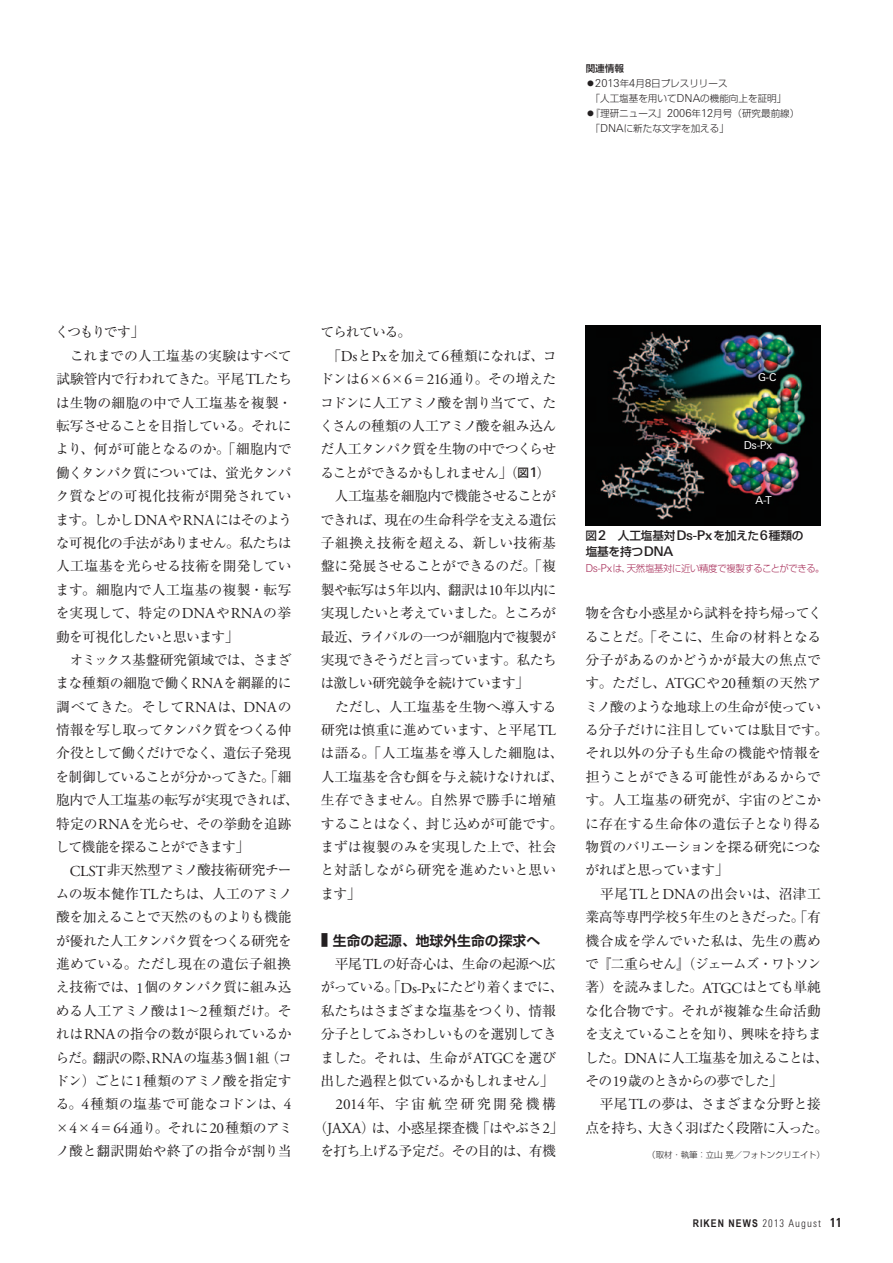
<style>
.page{position:relative;width:893px;height:1263px;background:#fff}
.page>*{position:absolute;margin:0;border:0;box-sizing:border-box;transform-origin:0 0}
.t1{font:13.8px/23.4px "Ryumin Pr 6";letter-spacing:-.03em;color:#231f20}
.t2{font:13.8px "Ryumin Pr 6";letter-spacing:-.05em;color:#231f20}
.t3{font:13.8px "Ryumin Pr 6";letter-spacing:.005em;color:#231f20}
.t4{font:13.8px/23.4px "Ryumin Pr 6";letter-spacing:-.055em;color:#231f20;text-align:center}
.t5{font:13.8px "Ryumin Pr 6";letter-spacing:.01em;color:#231f20}
.t6{font:13.8px "Ryumin Pr 6";letter-spacing:-.065em;color:#231f20}
.t7{font:13.8px "Ryumin Pr 6";letter-spacing:-.06em;color:#231f20}
.t8{font:13.8px "Ryumin Pr 6";letter-spacing:.015em;color:#231f20}
.t9{font:13.8px "Ryumin Pr 6";letter-spacing:-.075em;color:#231f20}
.t10{font:13.8px "Ryumin Pr 6";letter-spacing:-.01em;color:#231f20}
.t11{font:13.8px "Ryumin Pr 6";letter-spacing:.02em;color:#231f20}
.t12{font:13.8px "Ryumin Pr 6";letter-spacing:-.09em;color:#231f20}
.t13{font:13.8px "Ryumin Pr 6";letter-spacing:-.08em;color:#231f20}
.t14{font:13.8px "Ryumin Pr 6";letter-spacing:.03em;color:#231f20}
.t15{font:13.8px "Ryumin Pr 6";letter-spacing:.04em;color:#231f20}
.t16{font:13.8px "Ryumin Pr 6";letter-spacing:.025em;color:#231f20}
.t17{font:13.8px "Ryumin Pr 6";letter-spacing:-.005em;color:#231f20}
.t18{font:700 13.8px "Shin Go Pr 6 De";color:#231f20}
.t19{font:13.8px "Ryumin Pr 6";letter-spacing:.18em;color:#231f20}
.t20{font:13.8px "Ryumin Pr 6";letter-spacing:-.07em;color:#231f20}
.t21{font:500 11.7px/15.9px "Shin Go Pr 6";letter-spacing:-.02em;color:#231f20}
.t22{font:10.95px "Linotype Univers Basic";color:#fff}
.t23{font:300 condensed 10.65px "Linotype Univers";letter-spacing:.1em;color:#231f20}
.t24{font:300 9.6px/14.9px "Shin Go Pr 6";color:#231f20}
.t25{font:300 9.6px "Shin Go Pr 6";letter-spacing:-.035em;color:#a52a56}
.t26{font:500 9.6px "Shin Go Pr 6";color:#231f20}
.t27{font:300 8.55px "Shin Go Pr 6";letter-spacing:-.015em;color:#231f20}
.s1{font-family:"Linotype Univers Basic";font-size:10.95px}
.s2{font-family:"Adobe Garamond Pro";font-size:15.15px}
.s3{font-family:"Shin Go Pr 6";font-weight:500;font-size:11.7px}
.s4{font-family:"Linotype Univers Basic";font-weight:500;font-size:13.35px}
.s5{font-size:15.9px}
.s6{font-family:"Linotype Univers Basic";font-size:13.35px}
.s7{font-family:"Arial Narrow";font-weight:700;font-stretch:normal}
.s8{font-weight:700;font-size:12.75px}
</style>
<div class="page">
<img style="left:586px;top:325px;width:234px;height:200px">
<p class="t26" style="left:586px;top:61px;width:40px">関連情報</p>
<p class="t24" style="left:590px;top:75px;width:197px;text-indent:-5px">●<span class="s1">2013</span>年<span class="s1">4</span>月<span class="s1">8</span>日プレスリリース<br>「人工塩基を用いて<span class="s1">DNA</span>の機能向上を証明」</p>
<p class="t24" style="left:590px;top:105px;width:210px;text-indent:-5px">●『理研ニュース』<span class="s1">2006</span>年<span class="s1">12</span>月号（研究最前線）「<span class="s1">DNA</span>に新たな文字を加える」</p>
<p class="t1" style="left:55px;top:320px;width:91px">くつもりです」</p>
<p class="t3" style="left:70px;top:345px;width:223px">これまでの人工塩基の実験はすべて</p>
<p class="t1" style="left:56px;top:367px;width:237px">試験管内で行われてきた。平尾<span class="s2">TL</span>たち</p>
<p class="t5" style="left:56px;top:392px;width:238px">は生物の細胞の中で人工塩基を複製・</p>
<p class="t2" style="left:56px;top:415px;width:237px">転写させることを目指している。それに</p>
<p class="t10" style="left:56px;top:438px;width:237px">より、何が可能となるのか。「細胞内で</p>
<p class="t1" style="left:56px;top:460px;width:237px">働くタンパク質については、蛍光タンパ</p>
<p class="t5" style="left:56px;top:485px;width:237px">ク質などの可視化技術が開発されてい</p>
<p class="t9" style="left:56px;top:509px;width:238px">ます。しかし<span class="s2">DNA</span>や<span class="s2">RNA</span>にはそのよう</p>
<p class="t1" style="left:56px;top:530px;width:237px">な可視化の手法がありません。私たちは</p>
<p class="t17" style="left:56px;top:555px;width:237px">人工塩基を光らせる技術を開発してい</p>
<p class="t8" style="left:56px;top:579px;width:237px">ます。細胞内で人工塩基の複製・転写</p>
<p class="t14" style="left:56px;top:602px;width:237px">を実現して、特定の<span class="s2">DNA</span>や<span class="s2">RNA</span>の挙</p>
<p class="t6" style="left:56px;top:625px;width:184px">動を可視化したいと思います」</p>
<p class="t2" style="left:70px;top:649px;width:223px">オミックス基盤研究領域では、さまざ</p>
<p class="t10" style="left:56px;top:672px;width:238px">まな種類の細胞で働く<span class="s2">RNA</span>を網羅的に</p>
<p class="t15" style="left:56px;top:696px;width:237px">調べてきた。そして<span class="s2">RNA</span>は、<span class="s2">DNA</span>の</p>
<p class="t1" style="left:56px;top:717px;width:237px">情報を写し取ってタンパク質をつくる仲</p>
<p class="t2" style="left:56px;top:742px;width:237px">介役として働くだけでなく、遺伝子発現</p>
<p class="t9" style="left:56px;top:766px;width:237px">を制御していることが分かってきた。「細</p>
<p class="t1" style="left:56px;top:788px;width:244px">胞内で人工塩基の転写が実現できれば、</p>
<p class="t1" style="left:56px;top:811px;width:237px">特定の<span class="s2">RNA</span>を光らせ、その挙動を追跡</p>
<p class="t20" style="left:55px;top:836px;width:195px">して機能を探ることができます」</p>
<p class="t1" style="left:70px;top:858px;width:223px"><span class="s2">CLST</span>非天然型アミノ酸技術研究チー</p>
<p class="t1" style="left:56px;top:881px;width:238px">ムの坂本健作<span class="s2">TL</span>たちは、人工のアミノ</p>
<p class="t7" style="left:56px;top:906px;width:237px">酸を加えることで天然のものよりも機能</p>
<p class="t4" style="left:56px;top:928px;width:237px">が優れた人工タンパク質をつくる研究を</p>
<p class="t5" style="left:56px;top:953px;width:237px">進めている。ただし現在の遺伝子組換</p>
<p class="t1" style="left:56px;top:975px;width:237px">え技術では、<span class="s2">1</span>個のタンパク質に組み込</p>
<p class="t3" style="left:56px;top:1000px;width:237px">める人工アミノ酸は<span class="s2">1</span>～<span class="s2">2</span>種類だけ。そ</p>
<p class="t1" style="left:56px;top:1021px;width:237px">れは<span class="s2">RNA</span>の指令の数が限られているか</p>
<p class="t1" style="left:55px;top:1045px;width:238px">らだ。翻訳の際、<span class="s2">RNA</span>の塩基<span class="s2">3</span>個<span class="s2">1</span>組（コ</p>
<p class="t1" style="left:55px;top:1068px;width:238px">ドン）ごとに<span class="s2">1</span>種類のアミノ酸を指定す</p>
<p class="t16" style="left:56px;top:1093px;width:237px">る。<span class="s2">4</span>種類の塩基で可能なコドンは、<span class="s2">4</span></p>
<p class="t1" style="left:55px;top:1115px;width:239px">×<span class="s2">4</span>×<span class="s2">4</span>＝<span class="s2">64</span>通り。それに<span class="s2">20</span>種類のアミ</p>
<p class="t8" style="left:56px;top:1140px;width:238px">ノ酸と翻訳開始や終了の指令が割り当</p>
<p class="t1" style="left:321px;top:320px;width:92px">てられている。</p>
<p class="t1" style="left:328px;top:343px;width:231px">「<span class="s2">Ds</span>と<span class="s2">Px</span>を加えて<span class="s2">6</span>種類になれば、コ</p>
<p class="t1" style="left:320px;top:367px;width:238px">ドンは<span class="s2">6</span>×<span class="s2">6</span>×<span class="s2">6</span>＝<span class="s2">216</span>通り。その増えた</p>
<p class="t4" style="left:320px;top:390px;width:238px">コドンに人工アミノ酸を割り当てて、た</p>
<p class="t1" style="left:320px;top:413px;width:238px">くさんの種類の人工アミノ酸を組み込ん</p>
<p class="t2" style="left:321px;top:438px;width:237px">だ人工タンパク質を生物の中でつくらせ</p>
<p class="t13" style="left:320px;top:462px;width:231px">ることができるかもしれません」（<span class="s3">図</span><span class="s4">1</span>）</p>
<p class="t7" style="left:335px;top:485px;width:223px">人工塩基を細胞内で機能させることが</p>
<p class="t2" style="left:321px;top:509px;width:237px">できれば、現在の生命科学を支える遺伝</p>
<p class="t3" style="left:321px;top:532px;width:237px">子組換え技術を超える、新しい技術基</p>
<p class="t1" style="left:321px;top:554px;width:237px">盤に発展させることができるのだ。「複</p>
<p class="t1" style="left:321px;top:577px;width:237px">製や転写は<span class="s2">5</span>年以内、翻訳は<span class="s2">10</span>年以内に</p>
<p class="t2" style="left:321px;top:602px;width:237px">実現したいと考えていました。ところが</p>
<p class="t2" style="left:321px;top:625px;width:237px">最近、ライバルの一つが細胞内で複製が</p>
<p class="t6" style="left:321px;top:649px;width:237px">実現できそうだと言っています。私たち</p>
<p class="t6" style="left:320px;top:672px;width:210px">は激しい研究競争を続けています」</p>
<p class="t8" style="left:335px;top:696px;width:223px">ただし、人工塩基を生物へ導入する</p>
<p class="t1" style="left:321px;top:717px;width:236px">研究は慎重に進めています、と平尾<span class="s2">TL</span></p>
<p class="t11" style="left:321px;top:742px;width:245px">は語る。「人工塩基を導入した細胞は、</p>
<p class="t1" style="left:321px;top:764px;width:244px">人工塩基を含む餌を与え続けなければ、</p>
<p class="t5" style="left:321px;top:789px;width:237px">生存できません。自然界で勝手に増殖</p>
<p class="t1" style="left:321px;top:811px;width:244px">することはなく、封じ込めが可能です。</p>
<p class="t3" style="left:320px;top:836px;width:237px">まずは複製のみを実現した上で、社会</p>
<p class="t3" style="left:320px;top:859px;width:238px">と対話しながら研究を進めたいと思い</p>
<p class="t1" style="left:320px;top:881px;width:42px">ます」</p>
<p class="t18" style="left:321px;top:929px;width:221px"><span class="s5">■</span> 生命の起源、地球外生命の探求へ</p>
<p class="t1" style="left:335px;top:951px;width:223px">平尾<span class="s2">TL</span>の好奇心は、生命の起源へ広</p>
<p class="t12" style="left:321px;top:976px;width:245px">がっている。「<span class="s2">Ds-Px</span>にたどり着くまでに、</p>
<p class="t2" style="left:321px;top:1000px;width:237px">私たちはさまざまな塩基をつくり、情報</p>
<p class="t7" style="left:321px;top:1023px;width:238px">分子としてふさわしいものを選別してき</p>
<p class="t11" style="left:320px;top:1046px;width:237px">ました。それは、生命が<span class="s2">ATGC</span>を選び</p>
<p class="t6" style="left:321px;top:1070px;width:235px">出した過程と似ているかもしれません」</p>
<p class="t19" style="left:335px;top:1093px;width:222px"><span class="s2">2014</span>年、宇宙航空研究開発機構</p>
<p class="t1" style="left:313px;top:1115px;width:251px">（<span class="s2">JAXA</span>）は、小惑星探査機「はやぶさ<span class="s2">2</span>」</p>
<p class="t2" style="left:320px;top:1140px;width:237px">を打ち上げる予定だ。その目的は、有機</p>
<p class="t22" style="left:758px;top:371px;width:20px">G-C</p>
<p class="t22" style="left:744px;top:439px;width:30px">Ds-Px</p>
<p class="t22" style="left:756px;top:494px;width:18px">A-T</p>
<p class="t21" style="left:586px;top:527px;width:220px">図<span class="s6">2</span> 人工塩基対<span class="s6">Ds-Px</span>を加えた<span class="s6">6</span>種類の塩基を持つ<span class="s6">DNA</span></p>
<p class="t25" style="left:585px;top:560px;width:241px"><span class="s1">Ds-Px</span>は、天然塩基対に近い精度で複製することができる。</p>
<p class="t1" style="left:585px;top:600px;width:245px">物を含む小惑星から試料を持ち帰ってくることだ。「そこに、生命の材料となる分子があるのかどうかが最大の焦点です。ただし、<span class="s2">ATGC</span>や<span class="s2">20</span>種類の天然アミノ酸のような地球上の生命が使っている分子だけに注目していては駄目です。それ以外の分子も生命の機能や情報を担うことができる可能性があるからです。人工塩基の研究が、宇宙のどこかに存在する生命体の遺伝子となり得る物質のバリエーションを探る研究につながればと思っています」</p>
<p class="t1" style="left:585px;top:881px;width:245px;text-indent:15px">平尾<span class="s2">TL</span>と<span class="s2">DNA</span>の出会いは、沼津工業高等専門学校<span class="s2">5</span>年生のときだった。「有機合成を学んでいた私は、先生の薦めで『二重らせん』（ジェームズ・ワトソン著）を読みました。<span class="s2">ATGC</span>はとても単純な化合物です。それが複雑な生命活動を支えていることを知り、興味を持ちました。<span class="s2">DNA</span>に人工塩基を加えることは、その<span class="s2">19</span>歳のときからの夢でした」</p>
<p class="t4" style="left:585px;top:1092px;width:244px">平尾<span class="s2">TL</span>の夢は、さまざまな分野と接<br>点を持ち、大きく羽ばたく段階に入った。</p>
<p class="t27" style="left:647px;top:1147px;width:179px">（取材・執筆：立山晃／フォトンクリエイト）</p>
<p class="t23" style="left:693px;top:1217px;width:151px"><span class="s7">RIKEN NEWS</span> 2013 August <span class="s8">11</span></p>
</div>
